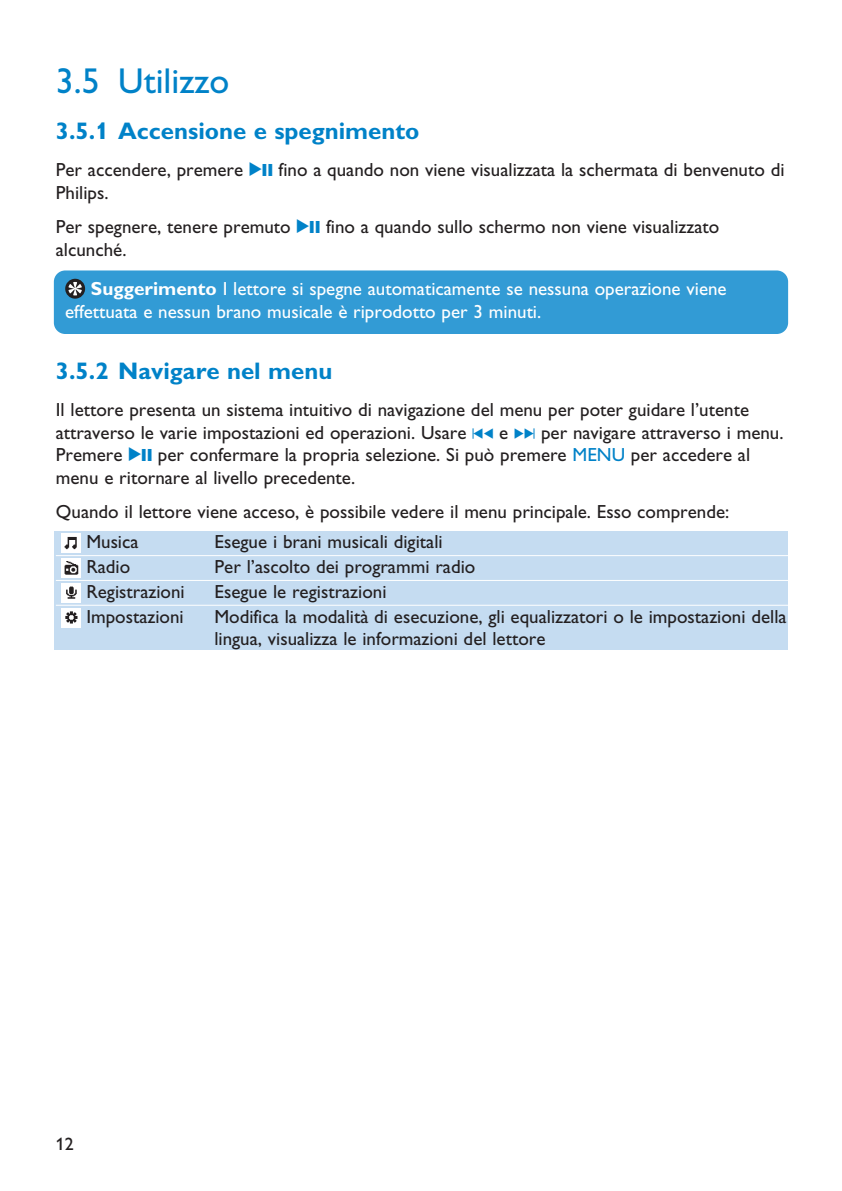
<style>
.page{position:relative;width:842px;height:1191px;background:#fff}
.page>*{position:absolute;margin:0;border:0;box-sizing:border-box;transform-origin:0 0}
.t1{font:36px "Gill Alt One";color:#0082c8}
.t2{font:700 24px "Gill Alt One";color:#0082c8}
.t3{font:19px/22.8px "Gill Alt One";color:#231f20}
.t4{font:19px/22.8px "Gill Alt One";color:#fff}
.t5{font:18px "Gill Alt One";color:#231f20}
.s1{font-family:"Audio Four 4";color:#0082c8}
.s2{font-weight:700}
.s3{color:#0082c8}
</style>
<div class="page">
<div style="left:54px;top:531px;width:154px;height:119px;background:#c5dcf1"></div>
<div style="left:208px;top:531px;width:580px;height:119px;background:#c5dcf1"></div>
<hr style="left:56px;top:555px;width:733px;height:1px;background:#fff">
<hr style="left:56px;top:580px;width:733px;height:1px;background:#fff">
<hr style="left:56px;top:605px;width:733px;height:1px;background:#fff">
<div style="left:62px;top:608px;width:19px;height:19px;background:#fff"></div>
<svg style="left:65px;top:611px;width:12px;height:12px"></svg>
<div style="left:62px;top:583px;width:19px;height:19px;background:#fff"></div>
<svg style="left:66px;top:586px;width:11px;height:13px"></svg>
<svg style="left:62px;top:559px;width:19px;height:19px"></svg>
<svg style="left:65px;top:561px;width:13px;height:13px"></svg>
<div style="left:62px;top:534px;width:19px;height:19px;background:#fff"></div>
<svg style="left:65px;top:537px;width:12px;height:12px"></svg>
<div style="left:54px;top:270px;width:734px;height:64px;background:#329bd5;border-radius:11px"></div>
<svg style="left:65px;top:279px;width:20px;height:19px"></svg>
<svg style="left:69px;top:282px;width:13px;height:13px"></svg>
<h1 class="t1" style="left:56px;top:68px;width:175px">3.5 Utilizzo</h1>
<p class="t2" style="left:56px;top:123px;width:365px">3.5.1 Accensione e spegnimento</p>
<p class="t3" style="left:56px;top:160px;width:730px">Per accendere, premere <span class="s1">2;</span> fino a quando non viene visualizzata la schermata di benvenuto di<br>Philips.</p>
<p class="t3" style="left:56px;top:217px;width:665px">Per spegnere, tenere premuto <span class="s1">2;</span> fino a quando sullo schermo non viene visualizzato alcunché.</p>
<p class="t4" style="left:65px;top:279px;width:663px;text-indent:26px"><span class="s2">Suggerimento</span> I lettore si spegne automaticamente se nessuna operazione viene effettuata e nessun brano musicale è riprodotto per 3 minuti.</p>
<p class="t2" style="left:56px;top:362px;width:278px">3.5.2 Navigare nel menu</p>
<p class="t3" style="left:56px;top:400px;width:729px">Il lettore presenta un sistema intuitivo di navigazione del menu per poter guidare l’utente attraverso le varie impostazioni ed operazioni. Usare <span class="s1">J(</span> e <span class="s1">)K</span> per navigare attraverso i menu.<br>Premere <span class="s1">2;</span> per confermare la propria selezione. Si può premere <span class="s3">MENU</span> per accedere al menu e ritornare al livello precedente.</p>
<p class="t3" style="left:86px;top:499px;width:644px;line-height:29.6px;text-indent:-30px">Quando il lettore viene acceso, è possibile vedere il menu principale. Esso comprende:<br>Musica</p>
<p class="t3" style="left:215px;top:532px;width:230px">Esegue i brani musicali digitali</p>
<p class="t3" style="left:86px;top:557px;width:45px">Radio</p>
<p class="t3" style="left:215px;top:557px;width:262px">Per l’ascolto dei programmi radio</p>
<p class="t3" style="left:86px;top:582px;width:100px">Registrazioni</p>
<p class="t3" style="left:215px;top:582px;width:173px">Esegue le registrazioni</p>
<p class="t3" style="left:86px;top:607px;width:99px">Impostazioni</p>
<p class="t3" style="left:214px;top:607px;width:574px">Modifica la modalità di esecuzione, gli equalizzatori o le impostazioni della lingua, visualizza le informazioni del lettore</p>
<p class="t5" style="left:56px;top:1137px;width:19px">12</p>
</div>
